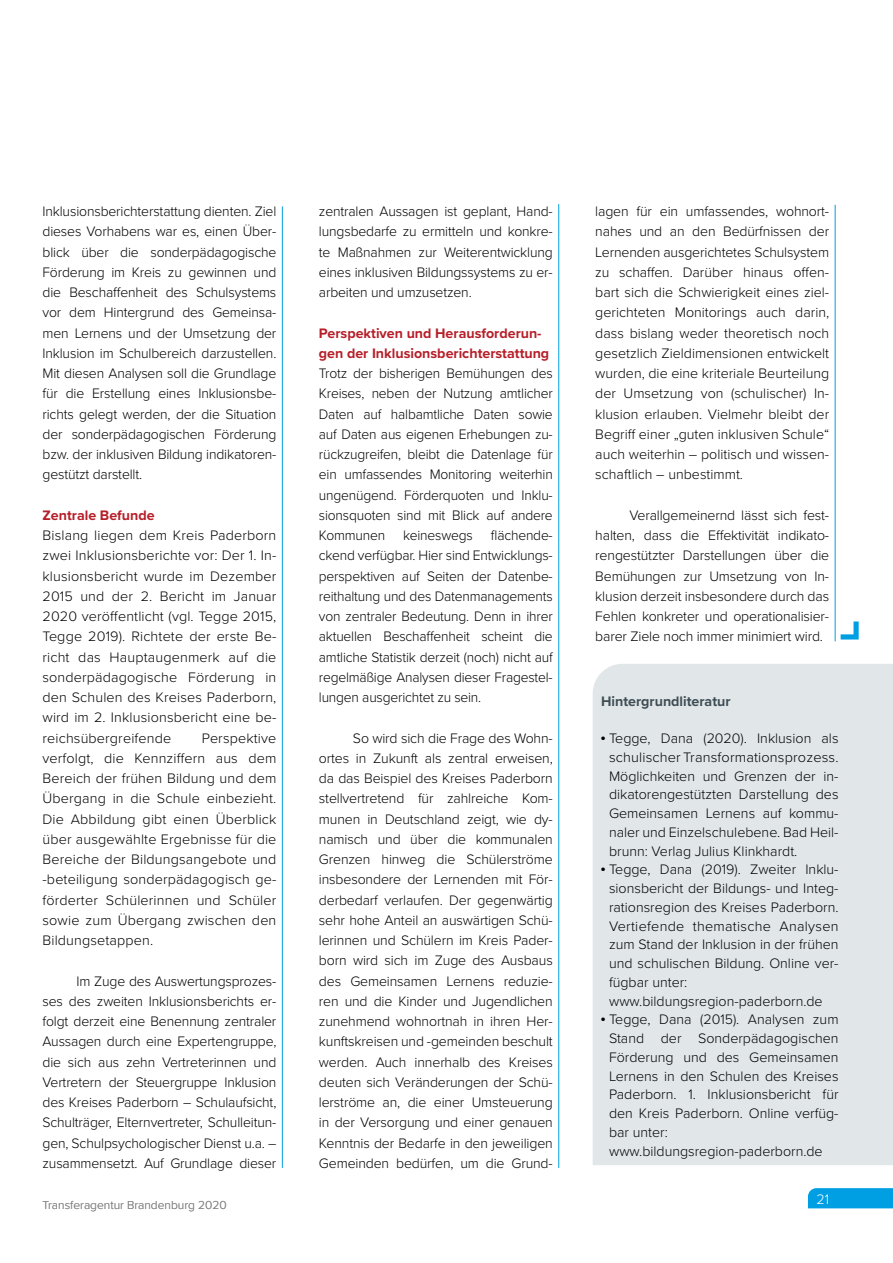
<style>
.page{position:relative;width:893px;height:1263px;background:#fff}
.page>*{position:absolute;margin:0;border:0;box-sizing:border-box;transform-origin:0 0}
.t1{font:300 14.25px/20.2px "Proxima Nova";color:#000;text-align:justify}
.t2{font:700 14.25px/20.2px "Proxima Nova";color:#b61f29}
.t3{font:700 14.25px "Proxima Nova";color:#3f4e55}
.t4{font:300 14.25px "Proxima Nova";color:#fff}
.t5{font:300 12px "Proxima Nova";color:#878787}
</style>
<div class="page">
<div style="left:808px;top:1188px;width:85px;height:20px;background:#009fe3"></div>
<hr style="left:282px;top:206px;width:1px;height:962px;background:#009fe3">
<hr style="left:835px;top:205px;width:1px;height:436px;background:#009fe3">
<hr style="left:558px;top:204px;width:1px;height:964px;background:#009fe3">
<div style="left:593px;top:664px;width:300px;height:501px;background:#e1e6e9"></div>
<p class="t1" style="left:43px;top:200px;width:235px">Inklusionsberichterstattung dienten. Ziel dieses Vorhabens war es, einen Über&shy;blick über die sonderpädagogische Förderung im Kreis zu gewinnen und die Beschaffenheit des Schulsystems vor dem Hintergrund des Gemeinsa&shy;men Lernens und der Umsetzung der Inklusion im Schulbereich darzustellen.<br>Mit diesen Analysen soll die Grundlage für die Erstellung eines Inklusionsbe&shy;richts gelegt werden, der die Situation der sonderpädagogischen Förderung bzw. der inklusiven Bildung indikatoren&shy;gestützt darstellt.</p>
<p class="t2" style="left:43px;top:505px;width:114px">Zentrale Befunde</p>
<p class="t1" style="left:43px;top:524px;width:235px">Bislang liegen dem Kreis Paderborn zwei Inklusionsberichte vor: Der 1. In&shy;klusionsbericht wurde im Dezember 2015 und der 2. Bericht im Januar 2020 veröffentlicht (vgl. Tegge 2015, Tegge 2019). Richtete der erste Be&shy;richt das Hauptaugenmerk auf die sonderpädagogische Förderung in den Schulen des Kreises Paderborn, wird im 2. Inklusionsbericht eine be&shy;reichsübergreifende</p>
<p class="t1" style="left:43px;top:727px;width:235px;text-indent:159px">Perspektive verfolgt, die Kennziffern aus dem Bereich der frühen Bildung und dem Übergang in die Schule einbezieht.<br>Die Abbildung gibt einen Überblick über ausgewählte Ergebnisse für die Bereiche der Bildungsangebote und -beteiligung sonderpädagogisch ge&shy;förderter Schülerinnen und Schüler sowie zum Übergang zwischen den Bildungsetappen.</p>
<p class="t1" style="left:43px;top:970px;width:235px;text-indent:34px">Im Zuge des Auswertungsprozes&shy;ses des zweiten Inklusionsberichts er&shy;folgt derzeit eine Benennung zentraler Aussagen durch eine Expertengruppe, die sich aus zehn Vertreterinnen und Vertretern der Steuergruppe Inklusion des Kreises Paderborn – Schulaufsicht, Schulträger, Elternvertreter, Schulleitun&shy;gen, Schulpsychologischer Dienst u.a. – zusammensetzt. Auf Grundlage dieser</p>
<p class="t5" style="left:43px;top:1196px;width:186px">Transferagentur Brandenburg 2020</p>
<p class="t1" style="left:319px;top:200px;width:235px">zentralen Aussagen ist geplant, Hand&shy;lungsbedarfe zu ermitteln und konkre&shy;te Maßnahmen zur Weiterentwicklung eines inklusiven Bildungssystems zu er&shy;arbeiten und umzusetzen.</p>
<p class="t2" style="left:319px;top:322px;width:232px">Perspektiven und Herausforderun&shy;gen der Inklusionsberichterstattung</p>
<p class="t1" style="left:319px;top:362px;width:235px">Trotz der bisherigen Bemühungen des Kreises, neben der Nutzung amtlicher Daten auf halbamtliche Daten sowie auf Daten aus eigenen Erhebungen zu&shy;rückzugreifen, bleibt die Datenlage für ein umfassendes Monitoring weiterhin ungenügend. Förderquoten und Inklu&shy;sionsquoten sind mit Blick auf andere Kommunen</p>
<p class="t1" style="left:319px;top:524px;width:235px;text-indent:172px">flächende&shy;ckend verfügbar. Hier sind Entwicklungs&shy;perspektiven auf Seiten der Datenbe&shy;reithaltung und des Datenmanagements von zentraler Bedeutung. Denn in ihrer aktuellen Beschaffenheit scheint die amtliche Statistik derzeit (noch) nicht auf regelmäßige Analysen dieser Fragestel&shy;lungen ausgerichtet zu sein.</p>
<p class="t1" style="left:319px;top:727px;width:235px;text-indent:34px">So wird sich die Frage des Wohn&shy;ortes in Zukunft als zentral erweisen, da das Beispiel des Kreises Paderborn stellvertretend für zahlreiche Kom&shy;munen in Deutschland zeigt, wie dy&shy;namisch und über die kommunalen Grenzen hinweg die Schülerströme insbesondere der Lernenden mit För&shy;derbedarf verlaufen. Der gegenwärtig sehr hohe Anteil an auswärtigen Schü&shy;lerinnen und Schülern im Kreis Pader&shy;born wird sich im Zuge des Ausbaus des Gemeinsamen Lernens reduzie&shy;ren und die Kinder und Jugendlichen zunehmend wohnortnah in ihren Her&shy;kunftskreisen und -gemeinden beschult werden. Auch innerhalb des Kreises deuten sich Veränderungen der Schü&shy;lerströme an, die einer Umsteuerung in der Versorgung und einer genauen Kenntnis der Bedarfe in den jeweiligen Gemeinden bedürfen, um die Grund-</p>
<p class="t1" style="left:403px;top:524px;width:71px">keineswegs</p>
<p class="t1" style="left:595px;top:200px;width:235px">lagen für ein umfassendes, wohnort&shy;nahes und an den Bedürfnissen der Lernenden ausgerichtetes Schulsystem zu schaffen. Darüber hinaus offen&shy;bart sich die Schwierigkeit eines ziel&shy;gerichteten Monitorings auch darin, dass bislang weder theoretisch noch gesetzlich Zieldimensionen entwickelt wurden, die eine kriteriale Beurteilung der Umsetzung von (schulischer) In&shy;klusion erlauben. Vielmehr bleibt der Begriff einer „guten inklusiven Schule“ auch weiterhin – politisch und wissen&shy;schaftlich – unbestimmt.</p>
<p class="t1" style="left:595px;top:504px;width:235px;text-indent:34px">Verallgemeinernd lässt sich fest&shy;halten, dass die Effektivität indikato&shy;rengestützter Darstellungen über die Bemühungen zur Umsetzung von In&shy;klusion derzeit insbesondere durch das Fehlen konkreter und operationalisier&shy;barer Ziele noch immer minimiert wird.</p>
<p class="t3" style="left:601px;top:690px;width:131px">Hintergrundliteratur</p>
<p class="t1" style="left:609px;top:728px;width:231px;line-height:18.8px;text-indent:-8px"><sup>●</sup> Tegge, Dana (2020). Inklusion als schulischer Transformationsprozess.<br>Möglichkeiten und Grenzen der in&shy;dikatorengestützten Darstellung des Gemeinsamen Lernens auf kommu&shy;naler und Einzelschulebene. Bad Heil&shy;brunn: Verlag Julius Klinkhardt.</p>
<p class="t1" style="left:609px;top:859px;width:231px;line-height:18.8px;text-align:left;text-indent:-8px"><sup>●</sup> Tegge, Dana (2019). Zweiter Inklu&shy;sionsbericht der Bildungs- und Integ&shy;rationsregion des Kreises Paderborn.<br>Vertiefende thematische Analysen zum Stand der Inklusion in der frühen und schulischen Bildung. Online ver&shy;fügbar unter: www.bildungsregion-paderborn.de</p>
<p class="t1" style="left:609px;top:1009px;width:231px;line-height:18.8px;text-align:left;text-indent:-8px"><sup>●</sup> Tegge, Dana (2015). Analysen zum<br>Stand der Sonderpädagogischen<br>Förderung und des Gemeinsamen<br>Lernens in den Schulen des Kreises<br>Paderborn. 1. Inklusionsbericht für den Kreis Paderborn. Online verfüg&shy;bar unter: www.bildungsregion-paderborn.de</p>
<p class="t4" style="left:816px;top:1188px;width:14px">21</p>
</div>
